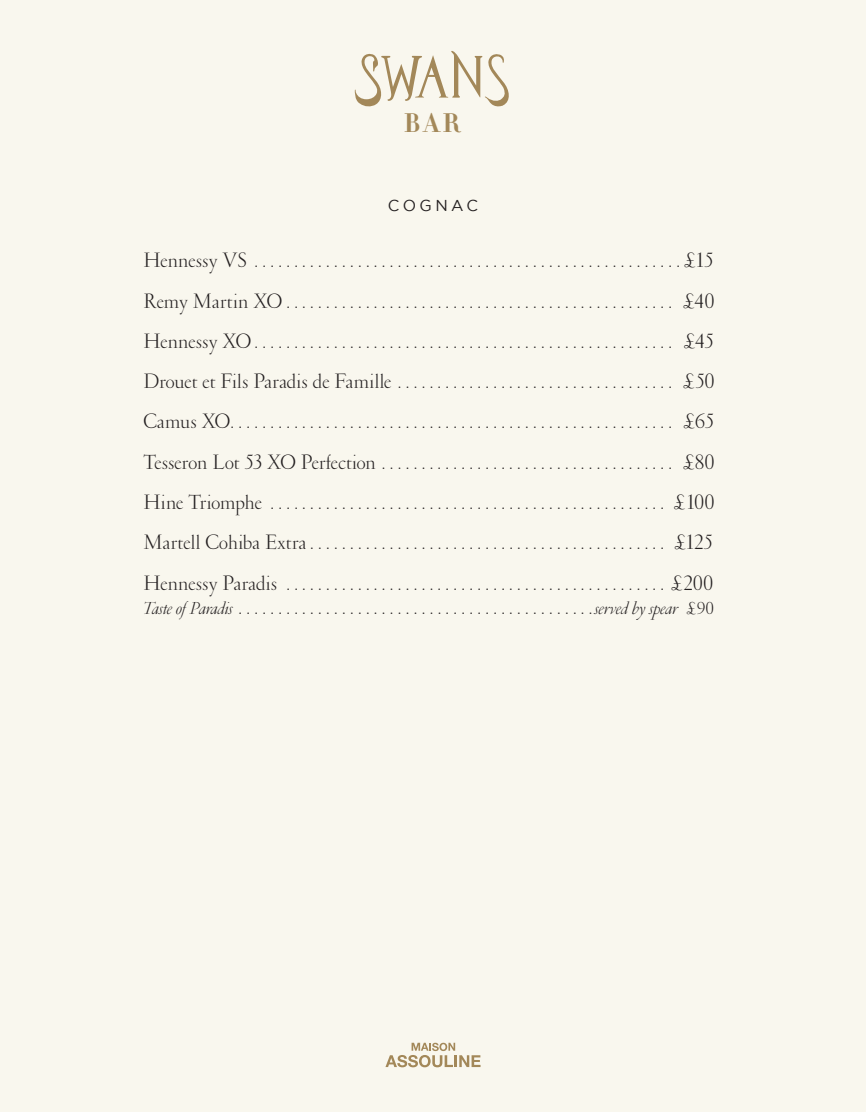
<style>
.page{position:relative;width:866px;height:1112px;background:#fff}
.page>*{position:absolute;margin:0;border:0;box-sizing:border-box;transform-origin:0 0}
.t1{font:26.43px "Didot HTF B06 Bold";color:#a38859}
.Paragraph_Style_1{font:300 21px "Garamond";letter-spacing:.01em;color:#231f20}
.Paragraph_Style_1-2{font:15.75px "Gotham";letter-spacing:.215em;color:#231f20}
.s1{font-style:italic;font-size:17.5px}
.s2{font-size:17.5px}
</style>
<div class="page">
<div style="left:0;top:0;width:866px;height:1111px;background:#f9f7ee"></div>
<svg style="left:385px;top:1042px;width:95px;height:25px"></svg>
<svg style="left:354px;top:51px;width:155px;height:56px"></svg>
<p class="t1" style="left:404px;top:106px;width:58px">BAR</p>
<p class="Paragraph_Style_1-2" style="left:388px;top:195px;width:92px">COGNAC</p>
<p class="Paragraph_Style_1" style="left:143px;top:249px;width:571px">Hennessy VS . . . . . . . . . . . . . . . . . . . . . . . . . . . . . . . . . . . . . . . . . . . . . . . . . . . . . £15</p>
<p class="Paragraph_Style_1" style="left:143px;top:290px;width:572px">Remy Martin XO . . . . . . . . . . . . . . . . . . . . . . . . . . . . . . . . . . . . . . . . . . . . . . . . . £40</p>
<p class="Paragraph_Style_1" style="left:143px;top:330px;width:572px">Hennessy XO . . . . . . . . . . . . . . . . . . . . . . . . . . . . . . . . . . . . . . . . . . . . . . . . . . . . . £45</p>
<p class="Paragraph_Style_1" style="left:143px;top:370px;width:572px">Drouet et Fils Paradis de Famille . . . . . . . . . . . . . . . . . . . . . . . . . . . . . . . . . . . £50</p>
<p class="Paragraph_Style_1" style="left:143px;top:410px;width:572px">Camus XO . . . . . . . . . . . . . . . . . . . . . . . . . . . . . . . . . . . . . . . . . . . . . . . . . . . . . . . . £65</p>
<p class="Paragraph_Style_1" style="left:143px;top:451px;width:572px">Tesseron Lot 53 XO Perfection . . . . . . . . . . . . . . . . . . . . . . . . . . . . . . . . . . . . . £80</p>
<p class="Paragraph_Style_1" style="left:143px;top:491px;width:572px">Hine Triomphe . . . . . . . . . . . . . . . . . . . . . . . . . . . . . . . . . . . . . . . . . . . . . . . . . . £100</p>
<p class="Paragraph_Style_1" style="left:143px;top:531px;width:571px">Martell Cohiba Extra . . . . . . . . . . . . . . . . . . . . . . . . . . . . . . . . . . . . . . . . . . . . . £125</p>
<p class="Paragraph_Style_1" style="left:143px;top:571px;width:571px">Hennessy Paradis . . . . . . . . . . . . . . . . . . . . . . . . . . . . . . . . . . . . . . . . . . . . . . . . £200</p>
<p class="Paragraph_Style_1" style="left:143px;top:596px;width:572px"><span class="s1">Taste of Paradis</span> . . . . . . . . . . . . . . . . . . . . . . . . . . . . . . . . . . . . . . . . . . . . <span class="s1">served by spear</span> <span class="s2">£90</span></p>
</div>
